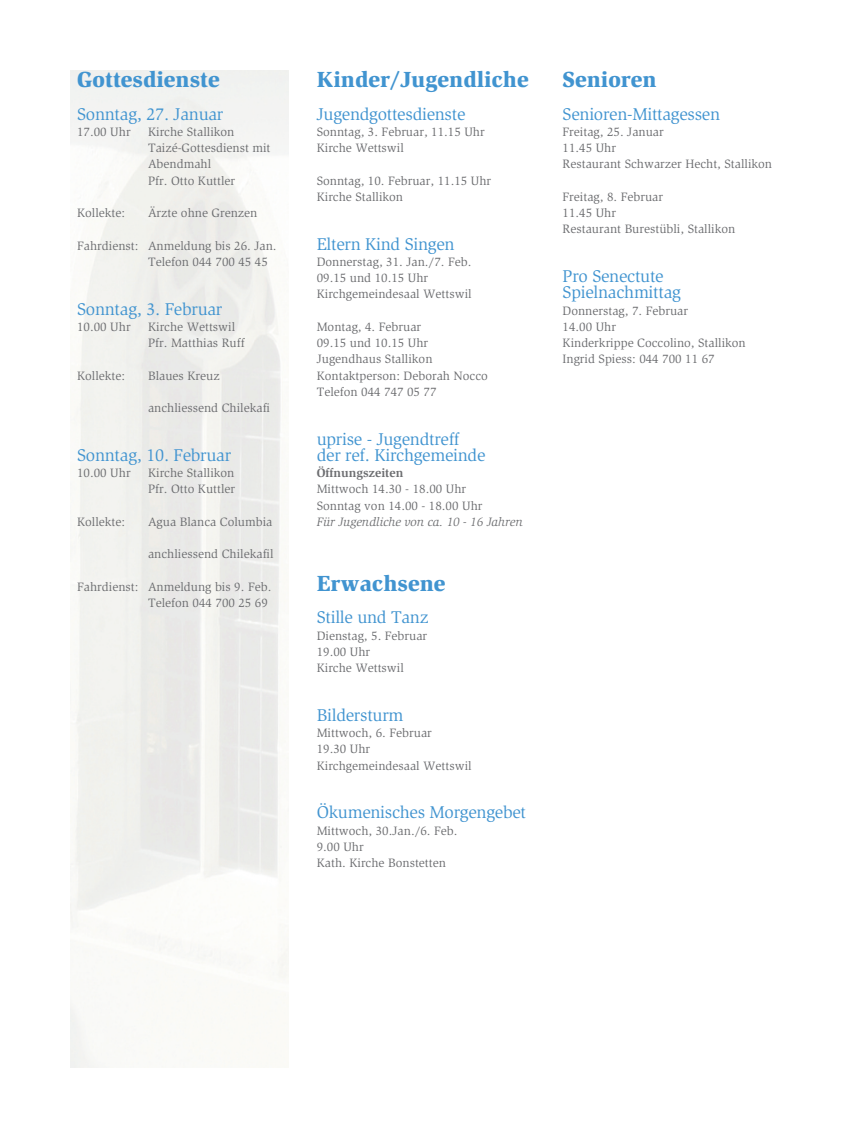
<style>
.page{position:relative;width:851px;height:1141px;background:#fff}
.page>*{position:absolute;margin:0;border:0;box-sizing:border-box;transform-origin:0 0}
.t1{font:900 22.5px "Slimbach Std";color:#4194d0}
.t2{font:17.5px/16.2px "Slimbach Std";letter-spacing:-.015em;color:#4194d0}
.t3{font:12.5px/16.2px "Slimbach Std";color:#6c6d70}
.t4{font:italic 12.5px "Slimbach Std";color:#6c6d70}
.t5{font:700 12.5px "Slimbach Std";color:#6c6d70}
</style>
<div class="page">
<h1 class="t1" style="left:77px;top:71px;width:144px">Gottesdienste</h1>
<h2 class="t2" style="left:77px;top:107px;width:148px">Sonntag, 27. Januar</h2>
<p class="t3" style="left:77px;top:124px;width:55px">17.00 Uhr</p>
<p class="t3" style="left:148px;top:124px;width:124px">Kirche Stallikon<br>Taizé-Gottesdienst mit<br>Abendmahl<br>Pfr. Otto Kuttler</p>
<p class="t3" style="left:77px;top:206px;width:50px">Kollekte:</p>
<p class="t3" style="left:148px;top:206px;width:111px">Ärzte ohne Grenzen</p>
<p class="t3" style="left:148px;top:238px;width:130px;text-indent:-71px">Fahrdienst: Anmeldung bis 26. Jan.<br>Telefon 044 700 45 45</p>
<h2 class="t2" style="left:77px;top:302px;width:147px">Sonntag, 3. Februar</h2>
<p class="t3" style="left:77px;top:319px;width:55px">10.00 Uhr</p>
<p class="t3" style="left:148px;top:319px;width:98px">Kirche Wettswil<br>Pfr. Matthias Ruff</p>
<p class="t3" style="left:77px;top:368px;width:50px">Kollekte:</p>
<p class="t3" style="left:148px;top:368px;width:73px">Blaues Kreuz</p>
<p class="t3" style="left:148px;top:401px;width:123px">anchliessend Chilekafi</p>
<h2 class="t2" style="left:77px;top:448px;width:155px">Sonntag, 10. Februar</h2>
<p class="t3" style="left:77px;top:466px;width:55px">10.00 Uhr</p>
<p class="t3" style="left:148px;top:466px;width:89px">Kirche Stallikon<br>Pfr. Otto Kuttler</p>
<p class="t3" style="left:77px;top:514px;width:50px">Kollekte:</p>
<p class="t3" style="left:148px;top:514px;width:126px">Agua Blanca Columbia</p>
<p class="t3" style="left:148px;top:547px;width:127px">anchliessend Chilekafil</p>
<p class="t3" style="left:77px;top:579px;width:196px;text-align:right">Fahrdienst: Anmeldung bis 9. Feb.<br>Telefon 044 700 25 69</p>
<h1 class="t1" style="left:317px;top:71px;width:213px">Kinder/Jugendliche</h1>
<h2 class="t2" style="left:317px;top:107px;width:150px">Jugendgottesdienste</h2>
<p class="t3" style="left:317px;top:124px;width:169px">Sonntag, 3. Februar, 11.15 Uhr<br>Kirche Wettswil</p>
<p class="t3" style="left:317px;top:173px;width:176px">Sonntag, 10. Februar, 11.15 Uhr<br>Kirche Stallikon</p>
<h2 class="t2" style="left:317px;top:237px;width:139px">Eltern Kind Singen</h2>
<p class="t3" style="left:317px;top:254px;width:156px">Donnerstag, 31. Jan./7. Feb.<br>09.15 und 10.15 Uhr<br>Kirchgemeindesaal Wettswil</p>
<p class="t3" style="left:317px;top:319px;width:173px">Montag, 4. Februar<br>09.15 und 10.15 Uhr<br>Jugendhaus Stallikon<br>Kontaktperson: Deborah Nocco<br>Telefon 044 747 05 77</p>
<h2 class="t2" style="left:317px;top:432px;width:170px">uprise - Jugendtreff der ref. Kirchgemeinde</h2>
<p class="t5" style="left:317px;top:468px;width:88px">Öffnungszeiten</p>
<p class="t3" style="left:317px;top:482px;width:167px">Mittwoch 14.30 - 18.00 Uhr<br>Sonntag von 14.00 - 18.00 Uhr</p>
<p class="t4" style="left:317px;top:517px;width:207px">Für Jugendliche von ca. 10 - 16 Jahren</p>
<h1 class="t1" style="left:317px;top:575px;width:130px">Erwachsene</h1>
<h2 class="t2" style="left:317px;top:611px;width:113px">Stille und Tanz</h2>
<p class="t3" style="left:317px;top:628px;width:112px">Dienstag, 5. Februar<br>19.00 Uhr<br>Kirche Wettswil</p>
<h2 class="t2" style="left:317px;top:708px;width:88px">Bildersturm</h2>
<p class="t3" style="left:317px;top:726px;width:156px">Mittwoch, 6. Februar<br>19.30 Uhr<br>Kirchgemeindesaal Wettswil</p>
<h2 class="t2" style="left:317px;top:806px;width:211px">Ökumenisches Morgengebet</h2>
<p class="t3" style="left:317px;top:823px;width:142px">Mittwoch, 30.Jan./6. Feb.<br>9.00 Uhr<br>Kath. Kirche Bonstetten</p>
<h1 class="t1" style="left:562px;top:71px;width:96px">Senioren</h1>
<h2 class="t2" style="left:562px;top:107px;width:159px">Senioren-Mittagessen</h2>
<p class="t3" style="left:562px;top:124px;width:211px">Freitag, 25. Januar<br>11.45 Uhr<br>Restaurant Schwarzer Hecht, Stallikon</p>
<p class="t3" style="left:562px;top:189px;width:174px">Freitag, 8. Februar<br>11.45 Uhr<br>Restaurant Burestübli, Stallikon</p>
<h2 class="t2" style="left:562px;top:269px;width:120px">Pro Senectute<br>Spielnachmittag</h2>
<p class="t3" style="left:562px;top:303px;width:185px">Donnerstag, 7. Februar<br>14.00 Uhr<br>Kinderkrippe Coccolino, Stallikon<br>Ingrid Spiess: 044 700 11 67</p>
</div>
